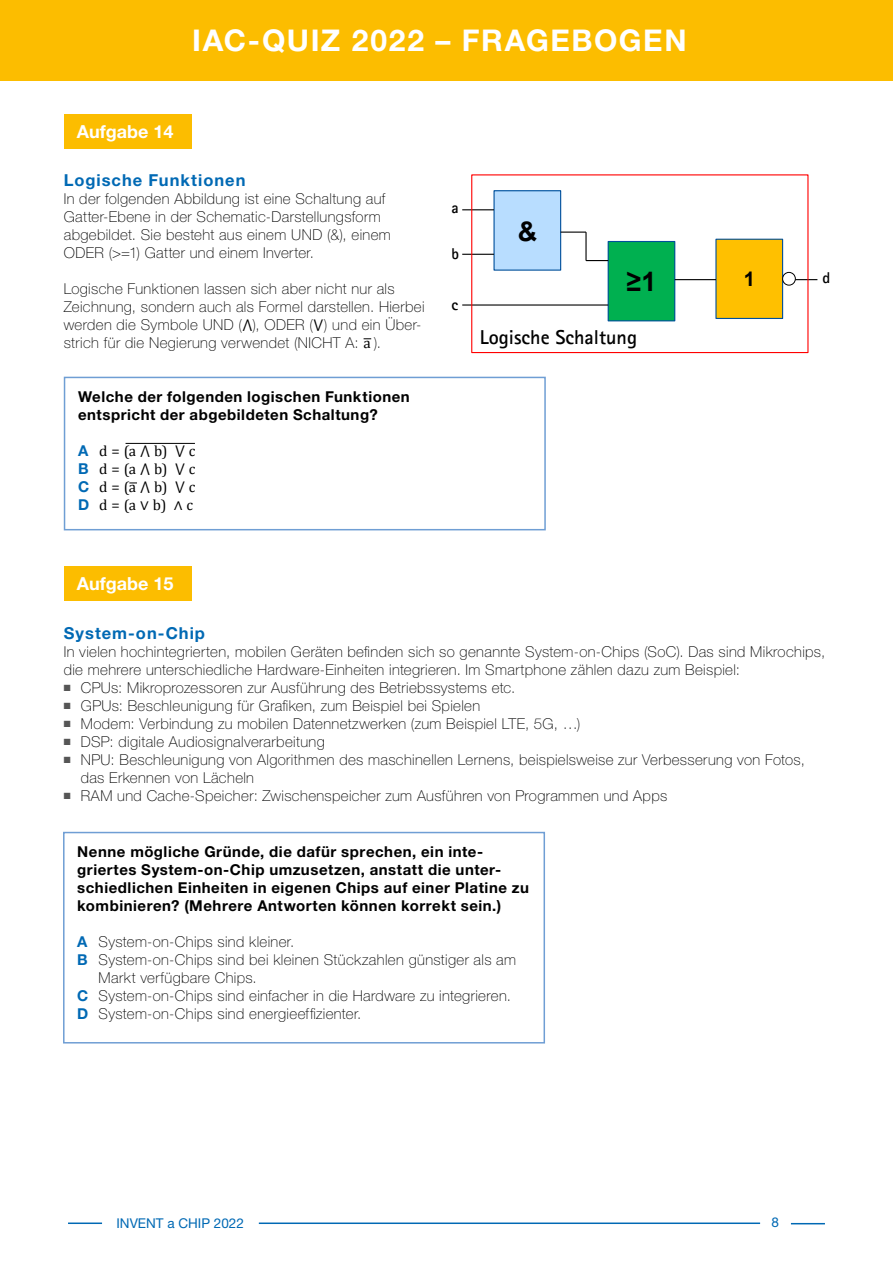
<style>
.page{position:relative;width:893px;height:1263px;background:#fff}
.page>*{position:absolute;margin:0;border:0;box-sizing:border-box;transform-origin:0 0}
.Subline_innen{font:700 30px "Helvetica Neue LT Std";letter-spacing:.055em;color:#fff}
.t1{font:700 26.85px "Arial";color:#000}
.t2{font:700 20.1px "Agfa Rotis Sans Serif";color:#000}
.t3{font:700 20.1px "Arial";color:#000}
.Headline_Innen{font:700 18px "Helvetica Neue LT Std";color:#fff}
.Subline_innen-2{font:700 16.5px "Helvetica Neue LT Std";letter-spacing:.06em;color:#0069b4}
.t4{font:700 15.75px "Agfa Rotis Sans Serif";color:#000}
.Copy_10pkt_-_12_zab{font:100 15px/18px "Helvetica Neue LT Std";letter-spacing:.025em;color:#000}
.Copy_10pkt_-_12_zab-2{font:700 15px/18px "Helvetica Neue LT Std";letter-spacing:.035em;color:#000}
.Copy_10pkt_-_12_zab-3{font:15px "Cambria";color:#000}
.Fusszeile{font:13.5px "Helvetica Neue LT Std";color:#0069b4}
.Pagina{font:13.5px "Helvetica Neue LT Std";color:#0069b4}
.s1{font-family:"Cambria";font-weight:400}
.s2{font-family:"Helvetica Neue LT Std";font-weight:700;color:#0069b4}
.s3{color:#565656}
.s4{font-weight:700;color:#0069b4}
</style>
<div class="page">
<hr style="left:791px;top:1223px;width:34px;height:1px;background:#0069b4">
<hr style="left:259px;top:1222px;width:501px;height:2px;background:#0069b4">
<hr style="left:68px;top:1222px;width:34px;height:2px;background:#0069b4">
<div style="left:0;top:0;width:893px;height:81px;background:#fcbd00"></div>
<div style="left:64px;top:114px;width:127px;height:34px;background:#fcbd00"></div>
<div style="left:494px;top:191px;width:67px;height:79px;background:#b8ddff"></div>
<div style="left:493px;top:190px;width:68px;height:81px;border:1px solid #00509b"></div>
<div style="left:608px;top:241px;width:67px;height:80px;background:#00b050"></div>
<div style="left:608px;top:241px;width:67px;height:80px;border:1px solid #00509b"></div>
<div style="left:716px;top:239px;width:67px;height:79px;background:#ffc000"></div>
<div style="left:715px;top:239px;width:68px;height:80px;border:1px solid #00509b"></div>
<hr style="left:462px;top:304px;width:146px;height:2px;background:#000">
<hr style="left:462px;top:254px;width:32px;height:1px;background:#000">
<hr style="left:462px;top:209px;width:32px;height:1px;background:#000">
<svg style="left:561px;top:232px;width:24px;height:1px"></svg>
<svg style="left:587px;top:260px;width:21px;height:1px"></svg>
<hr style="left:585px;top:232px;width:2px;height:29px;background:#000">
<hr style="left:675px;top:279px;width:41px;height:1px;background:#000">
<hr style="left:783px;top:279px;width:34px;height:1px;background:#000">
<div style="left:471px;top:174px;width:337px;height:179px;border:1px solid #f00"></div>
<div style="left:783px;top:272px;width:12px;height:13px;background:#fff;border-radius:50%"></div>
<div style="left:782px;top:272px;width:14px;height:14px;border:1px solid #000;border-radius:50%"></div>
<div style="left:64px;top:377px;width:482px;height:153px;border:2px solid #6f9ed4"></div>
<hr style="left:126px;top:443px;width:69px;height:1px;background:#000">
<div style="left:63px;top:832px;width:482px;height:211px;border:2px solid #6f9ed4"></div>
<div style="left:64px;top:566px;width:127px;height:34px;background:#fcbd00"></div>
<p class="Subline_innen" style="left:192px;top:22px;width:496px">IAC-QUIZ 2022 – FRAGEBOGEN</p>
<p class="Headline_Innen" style="left:77px;top:120px;width:98px">Aufgabe 14</p>
<p class="Subline_innen-2" style="left:64px;top:170px;width:183px">Logische Funktionen</p>
<p class="Copy_10pkt_-_12_zab" style="left:64px;top:190px;width:329px">In der folgenden Abbildung ist eine Schaltung auf Gatter-Ebene in der Schematic-Darstellungsform abgebildet. Sie besteht aus einem UND (&amp;), einem ODER (&gt;=1) Gatter und einem Inverter.</p>
<p class="Copy_10pkt_-_12_zab" style="left:64px;top:280px;width:362px">Logische Funktionen lassen sich aber nicht nur als Zeichnung, sondern auch als Formel darstellen. Hierbei werden die Symbole UND (<span class="s1">⋀</span>), ODER (<span class="s1">⋁</span>) und ein Über&shy;strich für die Negierung verwendet (NICHT A: <span class="s1">a</span> ).</p>
<p class="Copy_10pkt_-_12_zab-2" style="left:78px;top:387px;width:333px">Welche der folgenden logischen Funktionen entspricht der abgebildeten Schaltung?</p>
<p class="Copy_10pkt_-_12_zab-3" style="left:78px;top:442px;width:119px"><span class="s2">A</span> d = (a ⋀ b) ⋁ c</p>
<p class="Copy_10pkt_-_12_zab-3" style="left:78px;top:460px;width:119px"><span class="s2">B</span> d = (a ⋀ b) ⋁ c</p>
<p class="Copy_10pkt_-_12_zab-3" style="left:78px;top:478px;width:119px"><span class="s2">C</span> d = (a ⋀ b) ⋁ c</p>
<p class="Copy_10pkt_-_12_zab-3" style="left:78px;top:496px;width:117px"><span class="s2">D</span> d = (a ∨ b) ∧ c</p>
<p class="Headline_Innen" style="left:77px;top:572px;width:98px">Aufgabe 15</p>
<p class="t4" style="left:451px;top:198px;width:9px">a</p>
<p class="t4" style="left:451px;top:243px;width:9px">b</p>
<p class="t4" style="left:451px;top:294px;width:8px">c</p>
<p class="t1" style="left:518px;top:212px;width:21px">&amp;</p>
<p class="t1" style="left:627px;top:263px;width:31px">≥1</p>
<p class="t3" style="left:744px;top:265px;width:13px">1</p>
<p class="t2" style="left:480px;top:324px;width:159px">Logische Schaltung</p>
<p class="t4" style="left:822px;top:267px;width:9px">d</p>
<p class="Subline_innen-2" style="left:64px;top:622px;width:143px">System-on-Chip</p>
<p class="Copy_10pkt_-_12_zab" style="left:64px;top:642px;width:763px">In vielen hochintegrierten, mobilen Geräten befinden sich so genannte System-on-Chips (SoC). Das sind Mikrochips, die mehrere unterschiedliche Hardware-Einheiten integrieren. Im Smartphone zählen dazu zum Beispiel:</p>
<p class="Copy_10pkt_-_12_zab" style="left:64px;top:678px;width:453px"><span class="s3">■</span> CPUs: Mikroprozessoren zur Ausführung des Betriebssystems etc.</p>
<p class="Copy_10pkt_-_12_zab" style="left:64px;top:696px;width:418px"><span class="s3">■</span> GPUs: Beschleunigung für Grafiken, zum Beispiel bei Spielen</p>
<p class="Copy_10pkt_-_12_zab" style="left:64px;top:714px;width:518px"><span class="s3">■</span> Modem: Verbindung zu mobilen Datennetzwerken (zum Beispiel LTE, 5G, …)</p>
<p class="Copy_10pkt_-_12_zab" style="left:64px;top:732px;width:263px"><span class="s3">■</span> DSP: digitale Audiosignalverarbeitung</p>
<p class="Copy_10pkt_-_12_zab" style="left:81px;top:750px;width:726px;text-indent:-17px"><span class="s3">■</span> NPU: Beschleunigung von Algorithmen des maschinellen Lernens, beispielsweise zur Verbesserung von Fotos, das Erkennen von Lächeln</p>
<p class="Copy_10pkt_-_12_zab" style="left:64px;top:786px;width:605px"><span class="s3">■</span> RAM und Cache-Speicher: Zwischenspeicher zum Ausführen von Programmen und Apps</p>
<p class="Copy_10pkt_-_12_zab-2" style="left:77px;top:842px;width:453px">Nenne mögliche Gründe, die dafür sprechen, ein inte&shy;griertes System-on-Chip umzusetzen, anstatt die unter&shy;schiedlichen Einheiten in eigenen Chips auf einer Platine zu kombinieren? (Mehrere Antworten können korrekt sein.)</p>
<p class="Copy_10pkt_-_12_zab" style="left:77px;top:932px;width:219px"><span class="s4">A</span> System-on-Chips sind kleiner.</p>
<p class="Copy_10pkt_-_12_zab" style="left:99px;top:950px;width:419px;text-indent:-21px"><span class="s4">B</span> System-on-Chips sind bei kleinen Stückzahlen günstiger als am<br>Markt verfügbare Chips.</p>
<p class="Copy_10pkt_-_12_zab" style="left:77px;top:986px;width:435px"><span class="s4">C</span> System-on-Chips sind einfacher in die Hardware zu integrieren.</p>
<p class="Copy_10pkt_-_12_zab" style="left:77px;top:1004px;width:286px"><span class="s4">D</span> System-on-Chips sind energieeffizienter.</p>
<p class="Fusszeile" style="left:116px;top:1215px;width:129px">INVENT a CHIP 2022</p>
<p class="Pagina" style="left:771px;top:1214px;width:9px">8</p>
</div>
